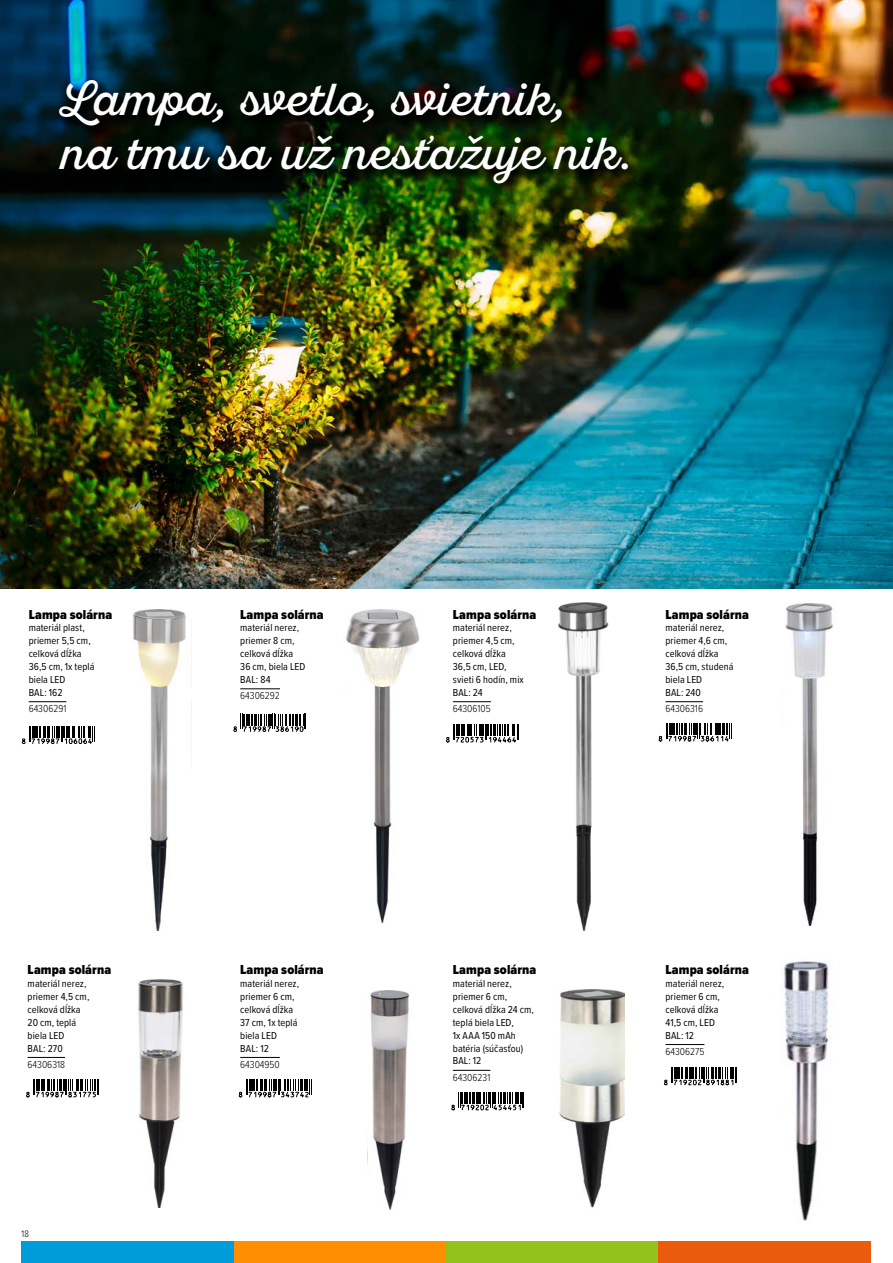
<style>
.page{position:relative;width:893px;height:1263px;background:#fff}
.page>*{position:absolute;margin:0;border:0;box-sizing:border-box;transform-origin:0 0}
.t1{font:44.7px/53.6px "Sant Elia Script";letter-spacing:.01em;color:#fff}
.t2{font:900 13.5px "Proxima Nova Cond";letter-spacing:.01em;color:#000}
.t3{font:10.5px/12.9px "Proxima Nova Cond";letter-spacing:.01em;color:#000}
.t4{font:300 10.5px "Proxima Nova Cond";color:#000}
.t5{font:300 9.75px "Proxima Nova Cond";color:#000}
</style>
<div class="page">
<div style="left:21px;top:1242px;width:213px;height:21px;background:#009cda"></div>
<div style="left:234px;top:1242px;width:212px;height:21px;background:#ff8e00"></div>
<div style="left:446px;top:1242px;width:213px;height:21px;background:#95c11f"></div>
<div style="left:659px;top:1242px;width:212px;height:21px;background:#ea5b0b"></div>
<img style="left:138px;top:979px;width:45px;height:229px">
<img style="left:785px;top:604px;width:48px;height:321px">
<img style="left:133px;top:610px;width:53px;height:320px">
<img style="left:370px;top:990px;width:40px;height:220px">
<img style="left:559px;top:989px;width:65px;height:219px">
<img style="left:558px;top:602px;width:51px;height:328px">
<img style="left:345px;top:610px;width:75px;height:313px">
<img style="left:0;top:0;width:893px;height:588px">
<img style="left:784px;top:961px;width:45px;height:260px">
<hr style="left:28px;top:1057px;width:37px;height:1px;background:#000">
<hr style="left:665px;top:701px;width:38px;height:1px;background:#000">
<hr style="left:29px;top:701px;width:37px;height:1px;background:#000">
<hr style="left:240px;top:1057px;width:40px;height:1px;background:#000">
<hr style="left:453px;top:1070px;width:37px;height:1px;background:#000">
<hr style="left:453px;top:701px;width:38px;height:1px;background:#000">
<hr style="left:665px;top:1044px;width:39px;height:1px;background:#000">
<hr style="left:240px;top:688px;width:40px;height:1px;background:#000">
<div style="left:56px;top:77px;width:587px;height:121px;background:#000;opacity:.75"></div>
<div style="left:55px;top:77px;width:585px;height:118px;background:#000;opacity:.75"></div>
<svg style="left:26px;top:1079px;width:73px;height:18px"></svg>
<svg style="left:659px;top:723px;width:73px;height:18px"></svg>
<svg style="left:22px;top:726px;width:73px;height:18px"></svg>
<svg style="left:239px;top:1079px;width:73px;height:18px"></svg>
<svg style="left:451px;top:1092px;width:73px;height:18px"></svg>
<svg style="left:446px;top:724px;width:73px;height:18px"></svg>
<svg style="left:664px;top:1067px;width:73px;height:18px"></svg>
<svg style="left:233px;top:714px;width:73px;height:18px"></svg>
<h1 class="t1" style="left:60px;top:73px;width:574px">Lampa, svetlo, svietnik,<br>na tmu sa už nesťažuje nik.</h1>
<p class="t2" style="left:29px;top:604px;width:85px">Lampa solárna</p>
<p class="t3" style="left:29px;top:621px;width:67px">materiál plast, priemer 5,5 cm, celková dĺžka<br>36,5 cm, 1x teplá biela LED<br>BAL: 162</p>
<p class="t4" style="left:29px;top:701px;width:39px">64306291</p>
<p class="t2" style="left:28px;top:960px;width:85px">Lampa solárna</p>
<p class="t3" style="left:28px;top:976px;width:63px">materiál nerez, priemer 4,5 cm, celková dĺžka<br>20 cm, teplá biela LED<br>BAL: 270</p>
<p class="t4" style="left:28px;top:1057px;width:39px">64306318</p>
<p class="t5" style="left:22px;top:1227px;width:9px">18</p>
<p class="t2" style="left:240px;top:604px;width:85px">Lampa solárna</p>
<p class="t3" style="left:240px;top:621px;width:67px">materiál nerez, priemer 8 cm, celková dĺžka<br>36 cm, biela LED<br>BAL: 84</p>
<p class="t4" style="left:240px;top:688px;width:41px">64306292</p>
<p class="t2" style="left:240px;top:960px;width:85px">Lampa solárna</p>
<p class="t3" style="left:240px;top:976px;width:60px">materiál nerez, priemer 6 cm, celková dĺžka<br>37 cm, 1x teplá biela LED<br>BAL: 12</p>
<p class="t4" style="left:240px;top:1057px;width:41px">64304950</p>
<p class="t2" style="left:453px;top:604px;width:85px">Lampa solárna</p>
<p class="t3" style="left:453px;top:621px;width:72px">materiál nerez, priemer 4,5 cm, celková dĺžka<br>36,5 cm, LED, svieti 6 hodín, mix<br>BAL: 24</p>
<p class="t4" style="left:453px;top:701px;width:39px">64306105</p>
<p class="t2" style="left:453px;top:960px;width:85px">Lampa solárna</p>
<p class="t3" style="left:453px;top:976px;width:82px">materiál nerez, priemer 6 cm, celková dĺžka 24 cm, teplá biela LED,<br>1x AAA 150 mAh batéria (súčasťou)<br>BAL: 12</p>
<p class="t4" style="left:453px;top:1070px;width:39px">64306231</p>
<p class="t2" style="left:665px;top:604px;width:85px">Lampa solárna</p>
<p class="t3" style="left:665px;top:621px;width:70px">materiál nerez, priemer 4,6 cm, celková dĺžka<br>36,5 cm, studená biela LED<br>BAL: 240</p>
<p class="t4" style="left:665px;top:701px;width:39px">64306316</p>
<p class="t2" style="left:665px;top:960px;width:85px">Lampa solárna</p>
<p class="t3" style="left:665px;top:976px;width:60px">materiál nerez, priemer 6 cm, celková dĺžka<br>41,5 cm, LED<br>BAL: 12</p>
<p class="t4" style="left:665px;top:1044px;width:40px">64306275</p>
</div>
